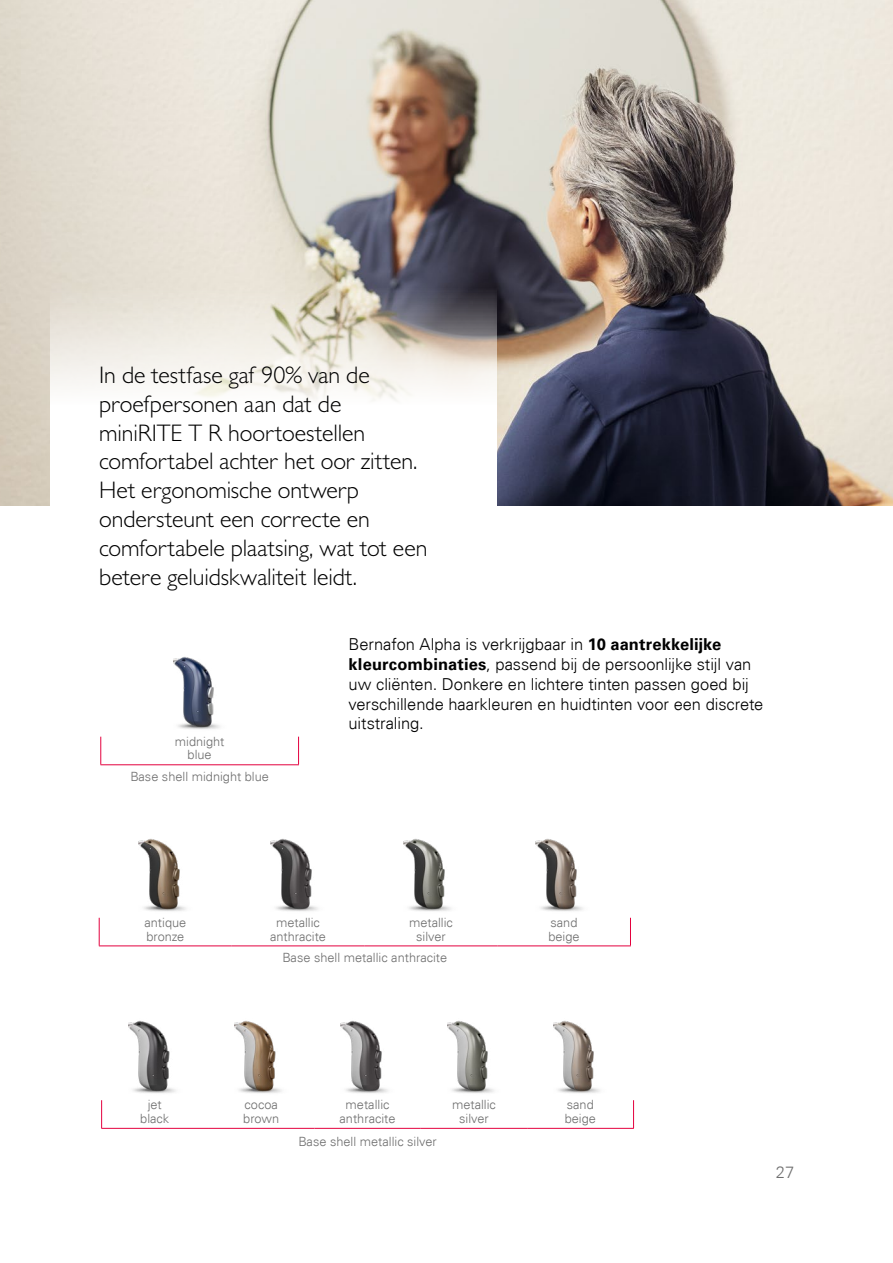
<style>
.page{position:relative;width:893px;height:1263px;background:#fff}
.page>*{position:absolute;margin:0;border:0;box-sizing:border-box;transform-origin:0 0}
.t1{font:300 24px/28.8px "Gill Sans MT Pro";letter-spacing:-.005em;color:#000}
.t2{font:300 16.5px/19.8px "Univers Com 45";letter-spacing:-.005em;color:#000}
.t3{font:300 16.5px "Univers Com 45";color:#6e6e6e}
.t4{font:300 12.75px/13.5px "Univers Com 45";color:#6e6e6e;text-align:center}
.s1{font-family:"Univers Com 65";font-weight:700}
</style>
<div class="page">
<img style="left:0;top:0;width:893px;height:505px">
<img style="left:173px;top:656px;width:47px;height:73px">
<img style="left:139px;top:838px;width:47px;height:73px">
<img style="left:128px;top:1020px;width:48px;height:73px">
<img style="left:234px;top:1020px;width:48px;height:73px">
<img style="left:341px;top:1020px;width:47px;height:73px">
<img style="left:447px;top:1020px;width:47px;height:73px">
<img style="left:553px;top:1020px;width:47px;height:73px">
<img style="left:271px;top:838px;width:47px;height:73px">
<img style="left:404px;top:838px;width:47px;height:73px">
<img style="left:536px;top:838px;width:47px;height:73px">
<img style="left:0;top:237px;width:1px;height:585px">
<svg style="left:101px;top:1100px;width:1px;height:28px"></svg>
<svg style="left:633px;top:1100px;width:1px;height:28px"></svg>
<hr style="left:101px;top:1128px;width:107px;height:1px;background:#e4003e">
<hr style="left:208px;top:1128px;width:106px;height:1px;background:#e4003e">
<hr style="left:314px;top:1128px;width:107px;height:1px;background:#e4003e">
<hr style="left:421px;top:1128px;width:106px;height:1px;background:#e4003e">
<hr style="left:527px;top:1128px;width:107px;height:1px;background:#e4003e">
<svg style="left:99px;top:918px;width:1px;height:27px"></svg>
<svg style="left:630px;top:918px;width:1px;height:27px"></svg>
<hr style="left:99px;top:945px;width:133px;height:1px;background:#e4003e">
<hr style="left:232px;top:945px;width:132px;height:1px;background:#e4003e">
<hr style="left:364px;top:945px;width:133px;height:1px;background:#e4003e">
<hr style="left:497px;top:945px;width:134px;height:1px;background:#e4003e">
<svg style="left:100px;top:737px;width:1px;height:27px"></svg>
<svg style="left:298px;top:737px;width:1px;height:27px"></svg>
<hr style="left:100px;top:764px;width:199px;height:1px;background:#e4003e">
<svg style="left:50px;top:288px;width:446px;height:217px"></svg>
<p class="t1" style="left:99px;top:360px;width:330px">In de testfase gaf 90% van de proefpersonen aan dat de miniRITE T R hoortoestellen comfortabel achter het oor zitten.<br>Het ergonomische ontwerp ondersteunt een correcte en comfortabele plaatsing, wat tot een betere geluidskwaliteit leidt.</p>
<p class="t4" style="left:175px;top:735px;width:51px">midnight blue</p>
<p class="t4" style="left:130px;top:770px;width:140px">Base shell midnight blue</p>
<p class="t2" style="left:349px;top:634px;width:416px">Bernafon Alpha is verkrijgbaar in <span class="s1">10 aantrekkelijke kleurcombinaties</span>, passend bij de persoonlijke stijl van uw cliënten. Donkere en lichtere tinten passen goed bij verschillende haarkleuren en huidtinten voor een discrete uitstraling.</p>
<p class="t4" style="left:144px;top:916px;width:43px;text-align:left">antique bronze</p>
<p class="t4" style="left:270px;top:916px;width:57px">metallic anthracite</p>
<p class="t4" style="left:409px;top:916px;width:45px">metallic silver</p>
<p class="t4" style="left:548px;top:916px;width:33px;text-align:left">sand beige</p>
<p class="t4" style="left:282px;top:951px;width:166px">Base shell metallic anthracite</p>
<p class="t4" style="left:140px;top:1098px;width:31px">jet black</p>
<p class="t4" style="left:243px;top:1098px;width:37px;text-align:left">cocoa brown</p>
<p class="t4" style="left:340px;top:1098px;width:57px">metallic anthracite</p>
<p class="t4" style="left:452px;top:1098px;width:45px">metallic silver</p>
<p class="t4" style="left:565px;top:1098px;width:33px;text-align:left">sand beige</p>
<p class="t4" style="left:298px;top:1135px;width:140px">Base shell metallic silver</p>
<p class="t3" style="left:776px;top:1162px;width:20px">27</p>
</div>
